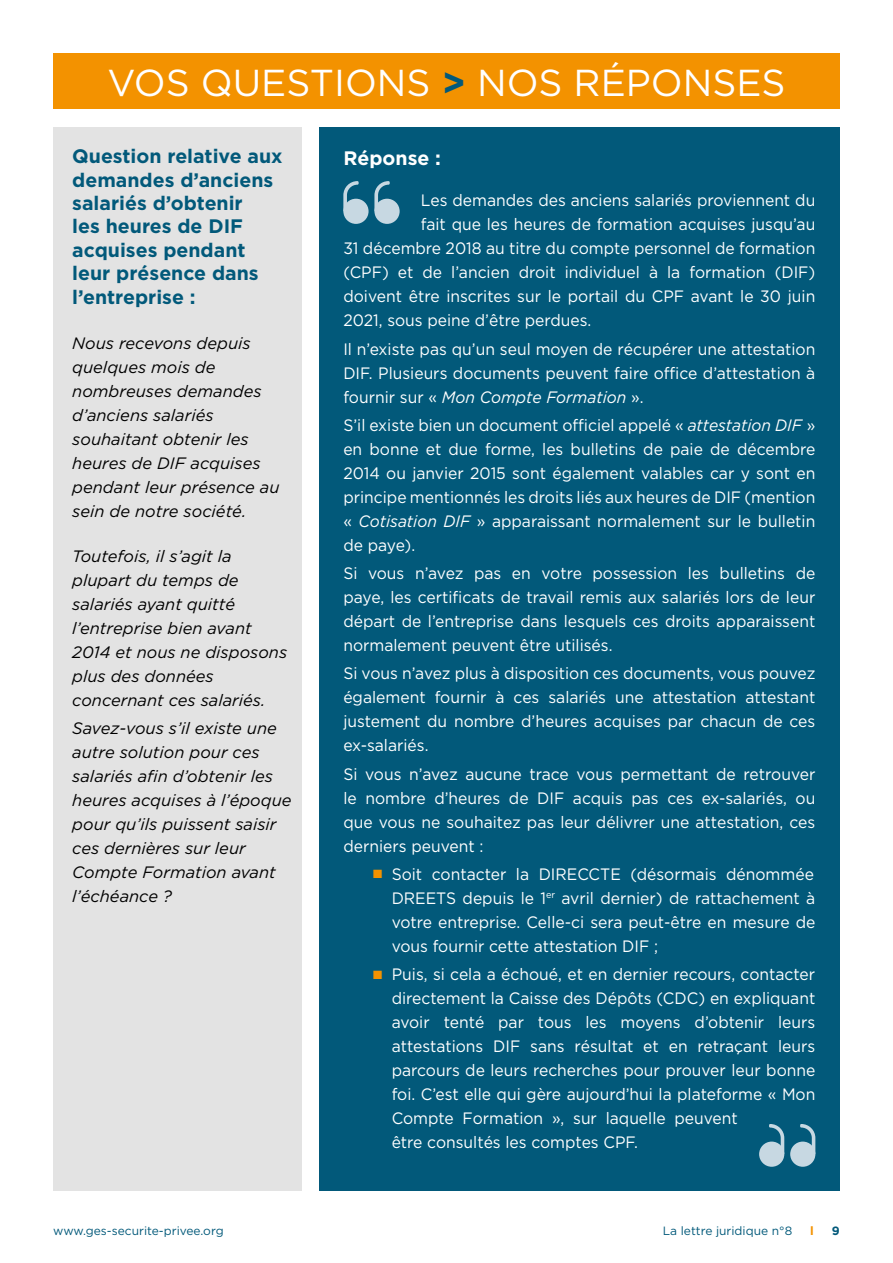
<style>
.page{position:relative;width:893px;height:1263px;background:#fff}
.page>*{position:absolute;margin:0;border:0;box-sizing:border-box;transform-origin:0 0}
.t1{font:37.5px "Gotham";color:#fff}
.t2{font:700 19.5px/23.4px "Gotham";color:#02597a}
.t3{font:700 19.5px "Gotham";color:#fff}
.t4{font:16.5px/24px "Gotham";color:#fff;text-align:justify;scale:.95 1}
.t5{font:italic 16.5px/24px "Gotham";color:#000}
.t6{font:12px "Gotham";color:#02597a}
.t7{font:700 12px "Gotham";color:#f39200}
.t8{font:700 12px "Gotham";color:#02597a}
.s1{font-weight:700;color:#02597a}
.s2{font-style:italic}
.s3{color:#f39200}
</style>
<div class="page">
<div style="left:53px;top:128px;width:248px;height:1063px;background:#e3e3e3"></div>
<div style="left:53px;top:53px;width:787px;height:55px;background:#f39200"></div>
<div style="left:319px;top:128px;width:521px;height:1063px;background:#02597a"></div>
<div style="left:343px;top:199px;width:26px;height:25px;background:#c7d8e2;border-radius:50%"></div>
<svg style="left:343px;top:181px;width:16px;height:30px"></svg>
<div style="left:374px;top:199px;width:26px;height:25px;background:#c7d8e2;border-radius:50%"></div>
<svg style="left:374px;top:181px;width:16px;height:30px"></svg>
<div style="left:790px;top:1141px;width:25px;height:26px;background:#c7d8e2;border-radius:50%"></div>
<svg style="left:800px;top:1124px;width:15px;height:26px"></svg>
<div style="left:759px;top:1141px;width:25px;height:26px;background:#c7d8e2;border-radius:50%"></div>
<svg style="left:769px;top:1124px;width:15px;height:26px"></svg>
<h1 class="t1" style="left:107px;top:62px;width:680px">VOS QUESTIONS <span class="s1">&gt;</span> NOS RÉPONSES</h1>
<p class="t2" style="left:72px;top:144px;width:212px">Question relative aux demandes d’anciens salariés d’obtenir<br>les heures de DIF acquises pendant leur présence dans l’entreprise :</p>
<p class="t5" style="left:72px;top:331px;width:209px">Nous recevons depuis quelques mois de nombreuses demandes d’anciens salariés souhaitant obtenir les heures de DIF acquises pendant leur présence au sein de notre société.</p>
<p class="t5" style="left:72px;top:544px;width:216px">Toutefois, il s’agit la plupart du temps de salariés ayant quitté l’entreprise bien avant<br>2014 et nous ne disposons plus des données concernant ces salariés.</p>
<p class="t5" style="left:72px;top:716px;width:221px">Savez-vous s’il existe une autre solution pour ces salariés afin d’obtenir les heures acquises à l’époque pour qu’ils puissent saisir ces dernières sur leur<br>Compte Formation avant l’échéance ?</p>
<p class="t3" style="left:343px;top:147px;width:99px">Réponse :</p>
<p class="t4" style="left:421px;top:188px;width:417px">Les demandes des anciens salariés proviennent du</p>
<p class="t4" style="left:421px;top:212px;width:417px">fait que les heures de formation acquises jusqu’au</p>
<p class="t4" style="left:343px;top:236px;width:498px">31 décembre 2018 au titre du compte personnel de formation</p>
<p class="t4" style="left:343px;top:260px;width:498px">(CPF) et de l’ancien droit individuel à la formation (DIF)</p>
<p class="t4" style="left:343px;top:284px;width:498px">doivent être inscrites sur le portail du CPF avant le 30 juin</p>
<p class="t4" style="left:343px;top:308px;width:263px">2021, sous peine d’être perdues.</p>
<p class="t4" style="left:343px;top:336px;width:498px">Il n’existe pas qu’un seul moyen de récupérer une attestation DIF. Plusieurs documents peuvent faire office d’attestation à fournir sur « <span class="s2">Mon Compte Formation</span> ».</p>
<p class="t4" style="left:343px;top:413px;width:498px">S’il existe bien un document officiel appelé « <span class="s2">attestation DIF</span> » en bonne et due forme, les bulletins de paie de décembre 2014 ou janvier 2015 sont également valables car y sont en principe mentionnés les droits liés aux heures de DIF (mention « <span class="s2">Cotisation DIF</span> » apparaissant normalement sur le bulletin de paye).</p>
<p class="t4" style="left:343px;top:561px;width:498px">Si vous n’avez pas en votre possession les bulletins de paye, les certificats de travail remis aux salariés lors de leur départ de l’entreprise dans lesquels ces droits apparaissent normalement peuvent être utilisés.</p>
<p class="t4" style="left:343px;top:661px;width:498px">Si vous n’avez plus à disposition ces documents, vous pouvez également fournir à ces salariés une attestation attestant justement du nombre d’heures acquises par chacun de ces ex-salariés.</p>
<p class="t4" style="left:343px;top:762px;width:498px">Si vous n’avez aucune trace vous permettant de retrouver le nombre d’heures de DIF acquis pas ces ex-salariés, ou que vous ne souhaitez pas leur délivrer une attestation, ces derniers peuvent :</p>
<p class="t4" style="left:392px;top:862px;width:447px;text-indent:-19px"><span class="s3">■</span> Soit contacter la DIRECCTE (désormais dénommée DREETS depuis le 1<sup>er</sup> avril dernier) de rattachement à votre entreprise. Celle-ci sera peut-être en mesure de vous fournir cette attestation DIF ;</p>
<p class="t4" style="left:392px;top:962px;width:447px;text-align:left;text-indent:-19px"><span class="s3">■</span> Puis, si cela a échoué, et en dernier recours, contacter directement la Caisse des Dépôts (CDC) en expliquant avoir tenté par tous les moyens d’obtenir leurs attestations DIF sans résultat et en retraçant leurs parcours de leurs recherches pour prouver leur bonne foi. C’est elle qui gère aujourd’hui la plateforme « Mon Compte Formation », sur laquelle peuvent<br>être consultés les comptes CPF.</p>
<p class="t6" style="left:53px;top:1224px;width:172px">www.ges-securite-privee.org</p>
<p class="t6" style="left:663px;top:1224px;width:131px">La lettre juridique n°8</p>
<p class="t7" style="left:810px;top:1223px;width:5px">l</p>
<p class="t8" style="left:832px;top:1223px;width:9px">9</p>
</div>
